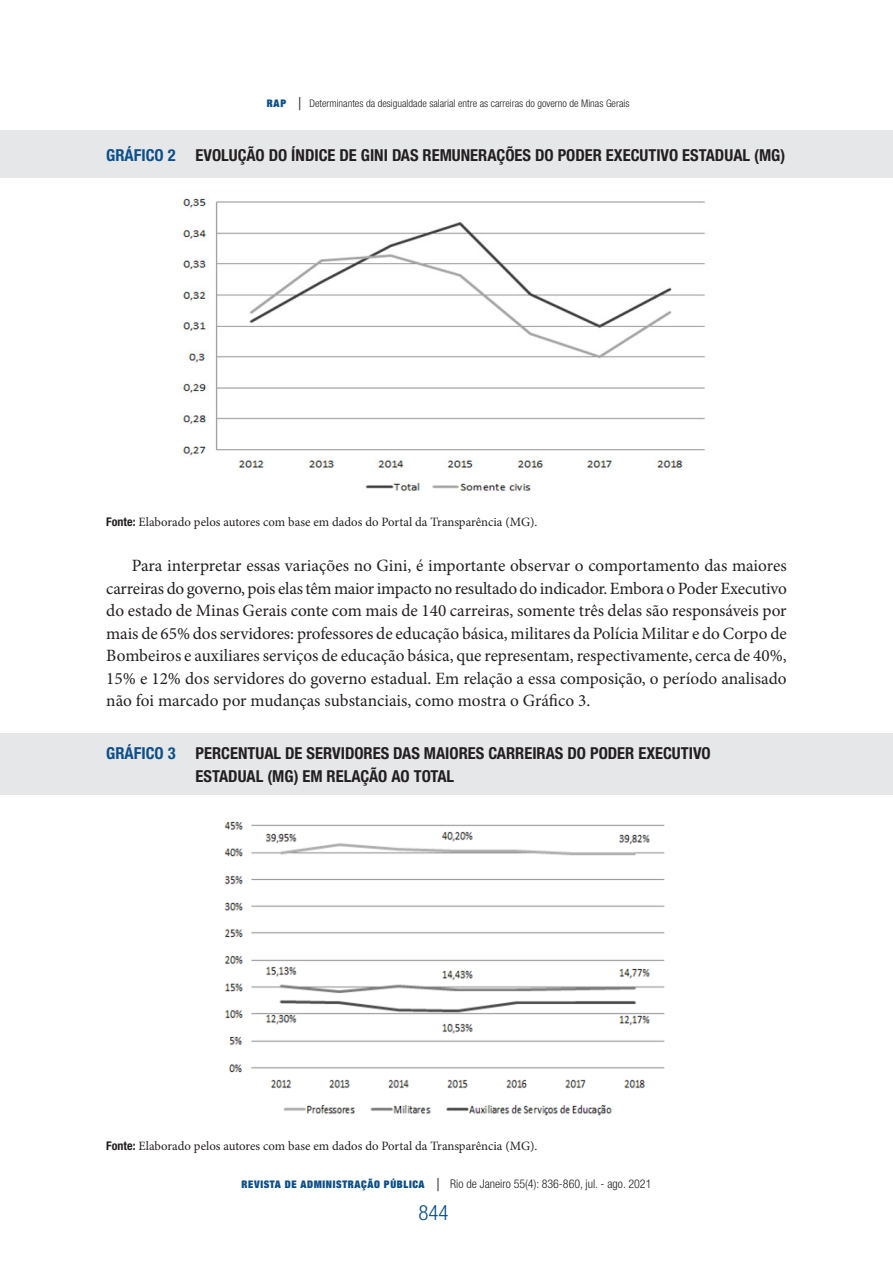
<style>
.page{position:relative;width:893px;height:1263px;background:#fff}
.page>*{position:absolute;margin:0;border:0;box-sizing:border-box;transform-origin:0 0}
.t1{font:300 condensed 21px "Helvetica Neue LT Std";color:#0c4f89}
.texto_3{font:17.25px/22.5px "Minion Pro";letter-spacing:-.005em;color:#231f20;text-align:justify}
.tit_tab{font:700 condensed 16.5px/23.1px "Helvetica Neue LT Std";color:#231f20}
.fonte{font:12.75px "Minion Pro";color:#231f20}
.t2{font:300 condensed 12px "Helvetica Neue LT Std";color:#231f20}
.t3{font:300 condensed 10.5px "Helvetica Neue LT Std";color:#231f20}
.s1{font-family:"Helvetica Neue";font-weight:900;font-stretch:expanded;color:#0c4f89}
.s2{font-size:18px}
.s3{color:#0c4f89}
.s4{font-family:"Helvetica Neue LT Std";font-weight:700;font-stretch:condensed;font-size:12px}
.s5{font-family:"Helvetica Neue";font-weight:900;font-stretch:expanded;font-size:10.5px;color:#0c4f89}
</style>
<div class="page">
<div style="left:0;top:131px;width:893px;height:47px;background:#e6e7e9"></div>
<div style="left:0;top:733px;width:893px;height:62px;background:#e6e7e9"></div>
<img style="left:181px;top:198px;width:524px;height:293px">
<img style="left:224px;top:821px;width:441px;height:295px">
<p class="t3" style="left:267px;top:98px;width:364px"><span class="s1">RAP</span> <span class="s2">|</span> Determinantes da desigualdade salarial entre as carreiras do governo de Minas Gerais</p>
<p class="tit_tab" style="left:106px;top:143px;width:680px"><span class="s3">GRÁFICO 2</span> EVOLUÇÃO DO ÍNDICE DE GINI DAS REMUNERAÇÕES DO PODER EXECUTIVO ESTADUAL (MG)</p>
<p class="fonte" style="left:106px;top:513px;width:433px"><span class="s4">Fonte:</span> Elaborado pelos autores com base em dados do Portal da Transparência (MG).</p>
<p class="texto_3" style="left:106px;top:554px;width:682px;text-indent:26px">Para interpretar essas variações no Gini, é importante observar o comportamento das maiores carreiras do governo, pois elas têm maior impacto no resultado do indicador. Embora o Poder Executivo do estado de Minas Gerais conte com mais de 140 carreiras, somente três delas são responsáveis por mais de 65% dos servidores: professores de educação básica, militares da Polícia Militar e do Corpo de Bombeiros e auxiliares serviços de educação básica, que representam, respectivamente, cerca de 40%, 15% e 12% dos servidores do governo estadual. Em relação a essa composição, o período analisado não foi marcado por mudanças substanciais, como mostra o Gráfico 3.</p>
<p class="tit_tab" style="left:196px;top:741px;width:517px;text-indent:-89px"><span class="s3">GRÁFICO 3</span> PERCENTUAL DE SERVIDORES DAS MAIORES CARREIRAS DO PODER EXECUTIVO<br>ESTADUAL (MG) EM RELAÇÃO AO TOTAL</p>
<p class="fonte" style="left:106px;top:1137px;width:433px"><span class="s4">Fonte:</span> Elaborado pelos autores com base em dados do Portal da Transparência (MG).</p>
<p class="t2" style="left:242px;top:1176px;width:411px"><span class="s5">REVISTA DE ADMINISTRAÇÃO PÚBLICA</span> <span class="s2">|</span> Rio de Janeiro 55(4): 836-860, jul. - ago. 2021</p>
<p class="t1" style="left:418px;top:1200px;width:32px">844</p>
</div>
